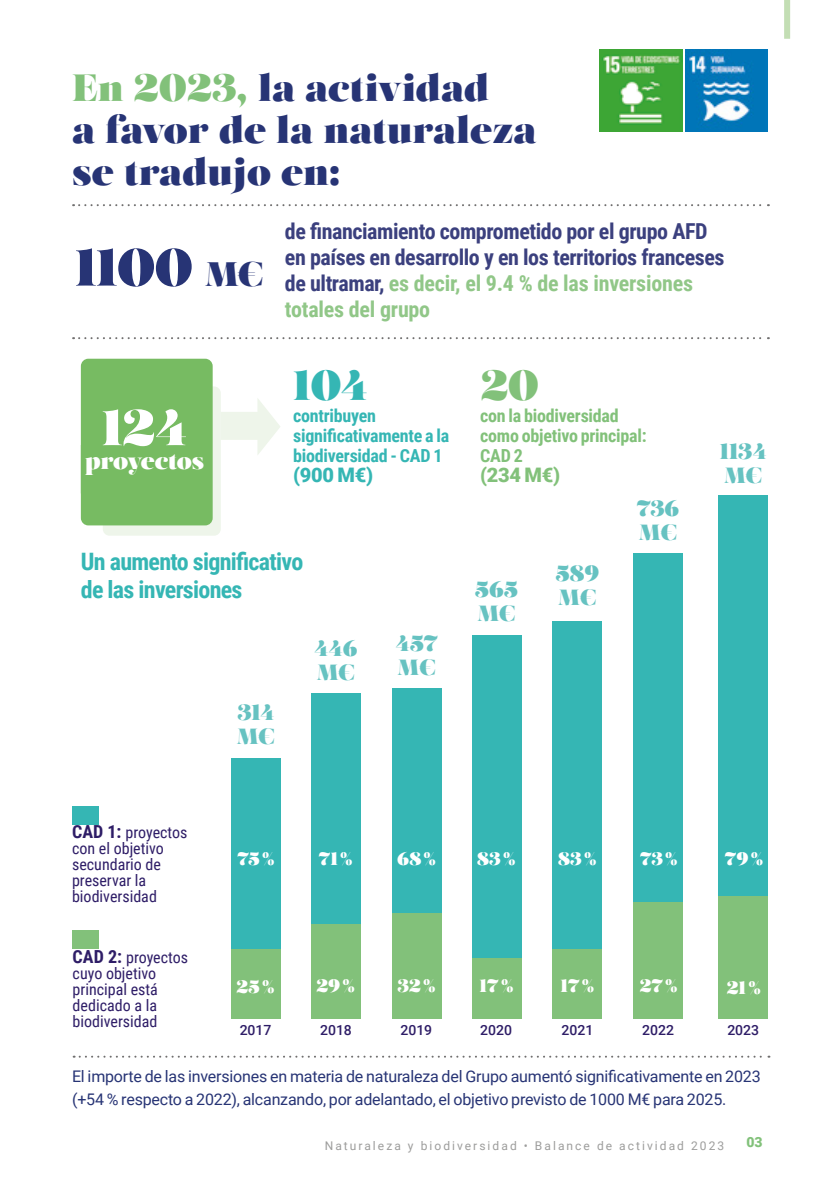
<style>
.page{position:relative;width:840px;height:1191px;background:#fff}
.page>*{position:absolute;margin:0;border:0;box-sizing:border-box;transform-origin:0 0}
.t1{font:52px "Salome";color:#273475}
.t2{font:50px "Salome";color:#fff}
.t3{font:42px "Salome";color:#35b6b4}
.t4{font:42px "Salome";color:#82c17a}
.t5{font:38px/42px "Salome";color:#273475}
.t6{font:700 24px/28px "Roboto Condensed";letter-spacing:-.03em;color:#35b6b4}
.t7{font:24px "Salome";letter-spacing:-.02em;color:#fff}
.t8{font:700 22px/26px "Roboto Condensed";letter-spacing:-.02em;color:#3b407e}
.t9{font:22px/24px "Salome";color:#66c2c1}
.t10{font:900 20px "Roboto";color:#35b6b4}
.t11{font:900 20px "Roboto";color:#82c17a}
.t12{font:700 18px/20px "Roboto Condensed";letter-spacing:-.015em;color:#35b6b4}
.t13{font:700 18px/20px "Roboto Condensed";letter-spacing:-.015em;color:#82c17a}
.t14{font:18px "Salome";color:#fff}
.t15{font:16px/22px "Roboto";letter-spacing:-.015em;color:#273475}
.t16{font:16px/16px "Roboto Condensed";color:#2e1d67}
.t17{font:500 14px "Roboto";color:#2e1d67}
.t18{font:900 14px "Roboto";color:#82c17a}
.t19{font:12px "Roboto";letter-spacing:.17em;color:#9d9d9c}
.s1{color:#82c17a}
.s2{font-size:34px}
.s3{color:#91c788}
.s4{font-weight:700;font-size:18px}
</style>
<div class="page">
<svg style="left:73px;top:204px;width:695px;height:2px"></svg>
<svg style="left:73px;top:337px;width:695px;height:2px"></svg>
<svg style="left:74px;top:1055px;width:695px;height:2px"></svg>
<div style="left:72px;top:930px;width:26px;height:19px;background:#82c17a"></div>
<div style="left:72px;top:806px;width:26px;height:19px;background:#35b6b4"></div>
<div style="left:231px;top:758px;width:49px;height:196px;background:#35b6b4"></div>
<div style="left:231px;top:949px;width:49px;height:69px;background:#82c17a"></div>
<div style="left:392px;top:687px;width:49px;height:331px;background:#35b6b4"></div>
<div style="left:392px;top:912px;width:49px;height:106px;background:#82c17a"></div>
<div style="left:311px;top:693px;width:49px;height:230px;background:#35b6b4"></div>
<div style="left:311px;top:923px;width:49px;height:95px;background:#82c17a"></div>
<div style="left:552px;top:621px;width:49px;height:329px;background:#35b6b4"></div>
<div style="left:633px;top:553px;width:49px;height:400px;background:#35b6b4"></div>
<div style="left:552px;top:949px;width:49px;height:69px;background:#82c17a"></div>
<div style="left:633px;top:902px;width:49px;height:116px;background:#82c17a"></div>
<div style="left:471px;top:635px;width:50px;height:325px;background:#35b6b4"></div>
<div style="left:471px;top:958px;width:50px;height:60px;background:#82c17a"></div>
<div style="left:103px;top:386px;width:118px;height:149px;background:#eef5ea;border-radius:7px"></div>
<div style="left:81px;top:359px;width:131px;height:166px;background:#77bb62;border-radius:7px"></div>
<svg style="left:221px;top:398px;width:59px;height:57px"></svg>
<div style="left:718px;top:495px;width:49px;height:455px;background:#35b6b4"></div>
<div style="left:718px;top:896px;width:49px;height:122px;background:#82c17a"></div>
<div style="left:783px;top:0;width:6px;height:39px;background:#c3deb4"></div>
<img style="left:599px;top:49px;width:83px;height:82px">
<img style="left:685px;top:49px;width:82px;height:82px">
<h3 class="t5" style="left:72px;top:66px;width:465px"><span class="s1">En 2023,</span> la actividad<br>a favor de la naturaleza se tradujo en:</h3>
<h1 class="t1" style="left:75px;top:233px;width:190px">1100 <span class="s2">M€</span></h1>
<h2 class="t2" style="left:102px;top:395px;width:87px">124</h2>
<h3 class="t7" style="left:85px;top:445px;width:121px">proyectos</h3>
<h3 class="t8" style="left:285px;top:217px;width:441px">de financiamiento comprometido por el grupo AFD en países en desarrollo y en los territorios franceses de ultramar, <span class="s3">es decir, el 9.4 % de las inversiones totales del grupo</span></h3>
<h3 class="t3" style="left:293px;top:358px;width:76px">104</h3>
<h3 class="t4" style="left:480px;top:358px;width:60px">20</h3>
<p class="t12" style="left:293px;top:404px;width:158px">contribuyen significativamente a la biodiversidad - CAD 1</p>
<p class="t10" style="left:293px;top:460px;width:81px">(900 M€)</p>
<p class="t13" style="left:480px;top:405px;width:168px">con la biodiversidad como objetivo principal:<br>CAD 2</p>
<p class="t11" style="left:480px;top:461px;width:81px">(234 M€)</p>
<h3 class="t9" style="left:636px;top:496px;width:44px">736<br>M€</h3>
<h3 class="t9" style="left:719px;top:439px;width:48px">1134<br>M€</h3>
<h3 class="t6" style="left:81px;top:547px;width:224px">Un aumento significativo de las inversiones</h3>
<h3 class="t9" style="left:237px;top:700px;width:40px">314<br>M€</h3>
<h3 class="t9" style="left:314px;top:635px;width:45px">446<br>M€</h3>
<h3 class="t9" style="left:395px;top:630px;width:44px">457<br>M€</h3>
<p class="t16" style="left:72px;top:823px;width:117px"><span class="s4">CAD 1:</span> proyectos con el objetivo secundario de preservar la biodiversidad</p>
<p class="t14" style="left:237px;top:847px;width:39px">75%</p>
<p class="t14" style="left:318px;top:846px;width:35px">71%</p>
<p class="t14" style="left:397px;top:846px;width:40px">68%</p>
<h3 class="t9" style="left:474px;top:577px;width:45px">565<br>M€</h3>
<p class="t14" style="left:477px;top:846px;width:40px">83%</p>
<h3 class="t9" style="left:555px;top:561px;width:45px">589<br>M€</h3>
<p class="t14" style="left:558px;top:846px;width:40px">83%</p>
<p class="t14" style="left:639px;top:846px;width:39px">73%</p>
<p class="t16" style="left:73px;top:948px;width:117px"><span class="s4">CAD 2:</span> proyectos cuyo objetivo principal está dedicado a la biodiversidad</p>
<p class="t14" style="left:236px;top:974px;width:40px">25%</p>
<p class="t14" style="left:316px;top:974px;width:40px">29%</p>
<p class="t14" style="left:397px;top:974px;width:40px">32%</p>
<p class="t14" style="left:479px;top:974px;width:35px">17%</p>
<p class="t14" style="left:560px;top:974px;width:35px">17%</p>
<p class="t14" style="left:639px;top:974px;width:40px">27%</p>
<p class="t17" style="left:239px;top:1019px;width:33px">2017</p>
<p class="t17" style="left:320px;top:1019px;width:33px">2018</p>
<p class="t17" style="left:400px;top:1019px;width:33px">2019</p>
<p class="t17" style="left:480px;top:1019px;width:33px">2020</p>
<p class="t17" style="left:561px;top:1019px;width:33px">2021</p>
<p class="t17" style="left:642px;top:1019px;width:33px">2022</p>
<p class="t14" style="left:724px;top:846px;width:40px">79%</p>
<p class="t14" style="left:726px;top:975px;width:36px">21%</p>
<p class="t17" style="left:727px;top:1019px;width:33px">2023</p>
<p class="t15" style="left:72px;top:1065px;width:689px">El importe de las inversiones en materia de naturaleza del Grupo aumentó significativamente en 2023 (+54 % respecto a 2022), alcanzando, por adelantado, el objetivo previsto de 1000 M€ para 2025.</p>
<p class="t19" style="left:324px;top:1137px;width:401px">Naturaleza y biodiversidad • Balance de actividad 2023</p>
<p class="t18" style="left:746px;top:1132px;width:18px">03</p>
</div>
